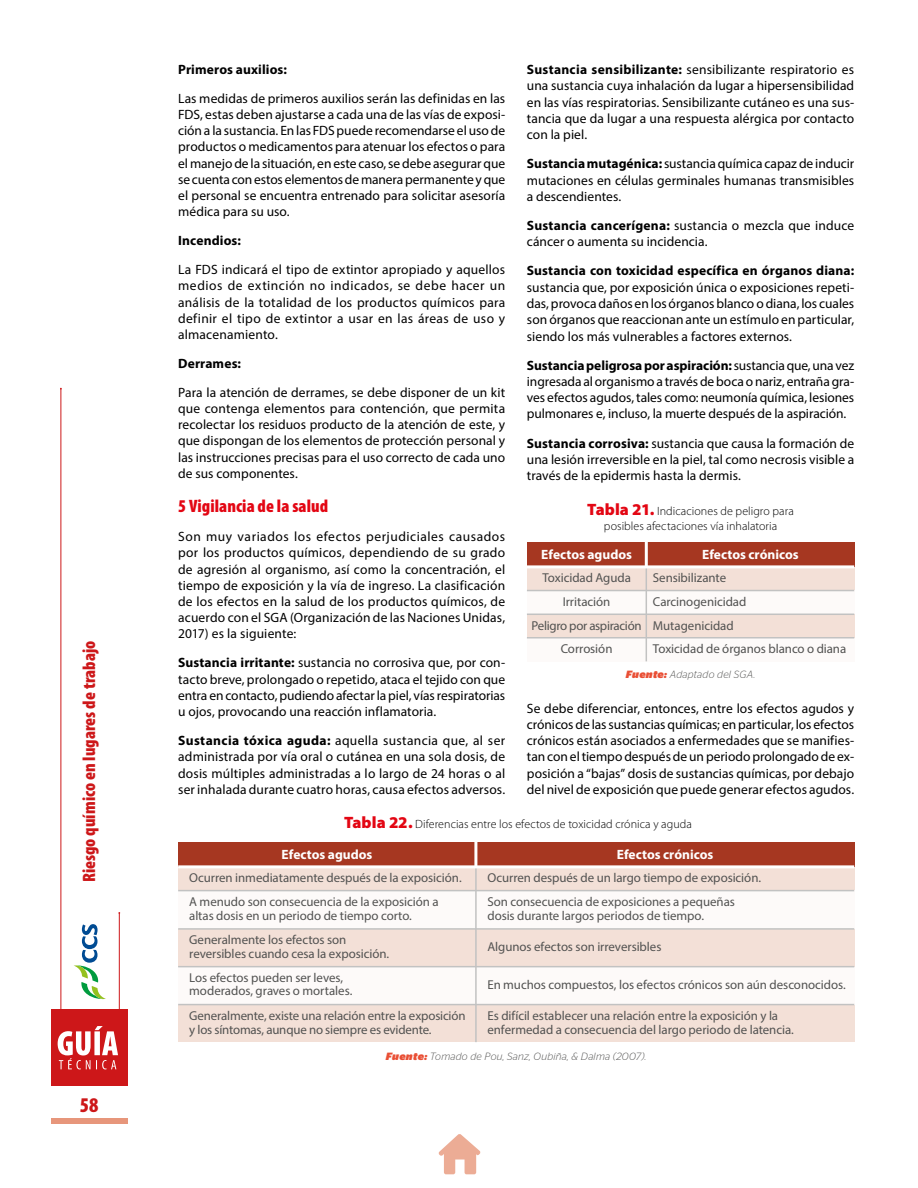
<style>
.page{position:relative;width:918px;height:1188px;background:#fff}
.page>*{position:absolute;margin:0;border:0;box-sizing:border-box;transform-origin:0 0}
.t1{font:900 condensed 21px "Myriad Pro";color:#cd1719}
.t2{font:900 condensed 18px "Myriad Pro";color:#cd1719}
.t3{font:900 condensed 18px "Myriad Pro";letter-spacing:.005em;color:#e30613}
.t4{font:13.5px/16.2px "Myriad Pro";letter-spacing:.005em;color:#000;text-align:justify}
.t5{font:700 13.5px "Myriad Pro";letter-spacing:.01em;color:#000}
.t6{font:700 13.5px "Myriad Pro";color:#fff}
.t7{font:12.9px/23.7px "Myriad Pro";letter-spacing:-.005em;color:#525251}
.t8{font:300 12px/15px "Myriad Pro";letter-spacing:.005em;color:#000;text-align:center}
.t9{font:italic 300 10.5px "Stag Sans";letter-spacing:.025em;color:#575756}
.s1{font-weight:700}
.s2{font-weight:900;font-size:16.5px;color:#e30613}
.s3{font-weight:900;color:#e94f35}
</style>
<div class="page">
<div style="left:51px;top:1119px;width:76px;height:5px;background:#e7967b"></div>
<div style="left:51px;top:1010px;width:76px;height:76px;background:#cd1719"></div>
<svg style="left:58px;top:1026px;width:60px;height:43px"></svg>
<hr style="left:119px;top:913px;width:1px;height:98px;background:#cd1719">
<hr style="left:61px;top:389px;width:1px;height:622px;background:#cd1719">
<svg style="left:74px;top:924px;width:32px;height:75px"></svg>
<svg style="left:438px;top:1134px;width:43px;height:40px"></svg>
<div style="left:527px;top:542px;width:327px;height:25px;background:#a63721"></div>
<div style="left:527px;top:567px;width:327px;height:24px;background:#f3e0d7"></div>
<div style="left:527px;top:614px;width:327px;height:24px;background:#f3e0d7"></div>
<div style="left:527px;top:591px;width:327px;height:23px;background:#fdfaf9"></div>
<div style="left:527px;top:638px;width:327px;height:23px;background:#fdfaf9"></div>
<hr style="left:527px;top:590px;width:327px;height:1px;background:#c2c2c2">
<hr style="left:527px;top:637px;width:327px;height:2px;background:#c2c2c2">
<hr style="left:527px;top:614px;width:327px;height:1px;background:#c2c2c2">
<hr style="left:646px;top:567px;width:1px;height:94px;background:#c2c2c2">
<hr style="left:645px;top:542px;width:3px;height:25px;background:#fff">
<hr style="left:527px;top:565px;width:327px;height:3px;background:#fff">
<div style="left:178px;top:842px;width:676px;height:25px;background:#a63721"></div>
<div style="left:178px;top:867px;width:676px;height:24px;background:#f3e0d7"></div>
<div style="left:178px;top:929px;width:676px;height:38px;background:#f3e0d7"></div>
<div style="left:178px;top:1005px;width:676px;height:37px;background:#f3e0d7"></div>
<div style="left:178px;top:891px;width:676px;height:38px;background:#fdfaf9"></div>
<div style="left:178px;top:967px;width:676px;height:38px;background:#fdfaf9"></div>
<hr style="left:178px;top:890px;width:676px;height:1px;background:#c2c2c2">
<hr style="left:178px;top:928px;width:676px;height:2px;background:#c2c2c2">
<hr style="left:178px;top:1004px;width:676px;height:1px;background:#c2c2c2">
<hr style="left:178px;top:966px;width:676px;height:1px;background:#c2c2c2">
<hr style="left:475px;top:867px;width:2px;height:175px;background:#c2c2c2">
<hr style="left:474px;top:842px;width:3px;height:25px;background:#fff">
<hr style="left:178px;top:865px;width:676px;height:3px;background:#fff">
<h2 class="t2" style="left:79px;top:882px;width:243px;rotate:-90deg">Riesgo químico en lugares de trabajo</h2>
<h1 class="t1" style="left:80px;top:1093px;width:20px">58</h1>
<p class="t5" style="left:178px;top:61px;width:110px">Primeros auxilios:</p>
<p class="t4" style="left:178px;top:90px;width:329px">Las medidas de primeros auxilios serán las definidas en las FDS, estas deben ajustarse a cada una de las vías de exposi&shy;ción a la sustancia. En las FDS puede recomendarse el uso de productos o medicamentos para atenuar los efectos o para el manejo de la situación, en este caso, se debe asegurar que se cuenta con estos elementos de manera permanente y que el personal se encuentra entrenado para solicitar asesoría médica para su uso.</p>
<p class="t5" style="left:178px;top:232px;width:64px">Incendios:</p>
<p class="t4" style="left:178px;top:261px;width:329px">La FDS indicará el tipo de extintor apropiado y aquellos medios de extinción no indicados, se debe hacer un análisis de la totalidad de los productos químicos para definir el tipo de extintor a usar en las áreas de uso y almacenamiento.</p>
<p class="t5" style="left:178px;top:355px;width:64px">Derrames:</p>
<p class="t4" style="left:178px;top:384px;width:329px">Para la atención de derrames, se debe disponer de un kit que contenga elementos para contención, que permita recolectar los residuos producto de la atención de este, y que dispongan de los elementos de protección personal y las instrucciones precisas para el uso correcto de cada uno de sus componentes.</p>
<h2 class="t3" style="left:178px;top:496px;width:152px">5 Vigilancia de la salud</h2>
<p class="t4" style="left:178px;top:528px;width:329px">Son muy variados los efectos perjudiciales causados por los productos químicos, dependiendo de su grado de agresión al organismo, así como la concentración, el tiempo de exposición y la vía de ingreso. La clasificación de los efectos en la salud de los productos químicos, de acuerdo con el SGA (Organización de las Naciones Unidas, 2017) es la siguiente:</p>
<p class="t4" style="left:178px;top:655px;width:329px"><span class="s1">Sustancia irritante:</span> sustancia no corrosiva que, por con&shy;tacto breve, prolongado o repetido, ataca el tejido con que entra en contacto, pudiendo afectar la piel, vías respiratorias u ojos, provocando una reacción inflamatoria.</p>
<p class="t4" style="left:178px;top:732px;width:329px"><span class="s1">Sustancia tóxica aguda:</span> aquella sustancia que, al ser administrada por vía oral o cutánea en una sola dosis, de dosis múltiples administradas a lo largo de 24 horas o al ser inhalada durante cuatro horas, causa efectos adversos.</p>
<p class="t4" style="left:527px;top:61px;width:329px"><span class="s1">Sustancia sensibilizante:</span> sensibilizante respiratorio es una sustancia cuya inhalación da lugar a hipersensibilidad en las vías respiratorias. Sensibilizante cutáneo es una sus&shy;tancia que da lugar a una respuesta alérgica por contacto con la piel.</p>
<p class="t4" style="left:527px;top:155px;width:329px"><span class="s1">Sustancia mutagénica:</span> sustancia química capaz de inducir mutaciones en células germinales humanas transmisibles a descendientes.</p>
<p class="t4" style="left:527px;top:217px;width:329px"><span class="s1">Sustancia cancerígena:</span> sustancia o mezcla que induce cáncer o aumenta su incidencia.</p>
<p class="t5" style="left:527px;top:262px;width:329px">Sustancia con toxicidad específica en órganos diana:</p>
<p class="t4" style="left:527px;top:279px;width:329px">sustancia que, por exposición única o exposiciones repeti&shy;das, provoca daños en los órganos blanco o diana, los cuales son órganos que reaccionan ante un estímulo en particular, siendo los más vulnerables a factores externos.</p>
<p class="t4" style="left:527px;top:357px;width:329px"><span class="s1">Sustancia peligrosa por aspiración:</span> sustancia que, una vez ingresada al organismo a través de boca o nariz, entraña gra&shy;ves efectos agudos, tales como: neumonía química, lesiones pulmonares e, incluso, la muerte después de la aspiración.</p>
<p class="t4" style="left:527px;top:435px;width:329px"><span class="s1">Sustancia corrosiva:</span> sustancia que causa la formación de una lesión irreversible en la piel, tal como necrosis visible a través de la epidermis hasta la dermis.</p>
<p class="t8" style="left:587px;top:504px;width:208px"><span class="s2">Tabla 21.</span> Indicaciones de peligro para posibles afectaciones vía inhalatoria</p>
<p class="t6" style="left:541px;top:546px;width:92px">Efectos agudos</p>
<p class="t6" style="left:702px;top:546px;width:98px">Efectos crónicos</p>
<p class="t7" style="left:532px;top:566px;width:112px;text-align:center">Toxicidad Aguda<br>Irritación<br>Peligro por aspiración<br>Corrosión</p>
<p class="t7" style="left:653px;top:566px;width:195px">Sensibilizante<br>Carcinogenicidad<br>Mutagenicidad<br>Toxicidad de órganos blanco o diana</p>
<p class="t9" style="left:626px;top:669px;width:131px"><span class="s3">Fuente:</span> Adaptado del SGA.</p>
<p class="t4" style="left:527px;top:700px;width:329px">Se debe diferenciar, entonces, entre los efectos agudos y crónicos de las sustancias químicas; en particular, los efectos crónicos están asociados a enfermedades que se manifies&shy;tan con el tiempo después de un periodo prolongado de ex&shy;posición a “bajas” dosis de sustancias químicas, por debajo del nivel de exposición que puede generar efectos agudos.</p>
<p class="t8" style="left:344px;top:816px;width:349px"><span class="s2">Tabla 22.</span> Diferencias entre los efectos de toxicidad crónica y aguda</p>
<p class="t6" style="left:282px;top:846px;width:92px">Efectos agudos</p>
<p class="t6" style="left:617px;top:846px;width:98px">Efectos crónicos</p>
<p class="t7" style="left:189px;top:866px;width:274px;line-height:24.2px">Ocurren inmediatamente después de la exposición.<br>A menudo son consecuencia de la exposición a</p>
<p class="t7" style="left:189px;top:904px;width:224px">altas dosis en un periodo de tiempo corto.</p>
<p class="t7" style="left:189px;top:933px;width:202px;line-height:13.5px">Generalmente los efectos son reversibles cuando cesa la exposición.</p>
<p class="t7" style="left:189px;top:970px;width:165px;line-height:13.5px">Los efectos pueden ser leves, moderados, graves o mortales.</p>
<p class="t7" style="left:189px;top:1009px;width:278px;line-height:13.5px">Generalmente, existe una relación entre la exposición y los síntomas, aunque no siempre es evidente.</p>
<p class="t7" style="left:487px;top:866px;width:275px">Ocurren después de un largo tiempo de exposición.<br>Son consecuencia de exposiciones a pequeñas</p>
<p class="t7" style="left:487px;top:904px;width:218px">dosis durante largos periodos de tiempo.</p>
<p class="t7" style="left:487px;top:935px;width:176px">Algunos efectos son irreversibles</p>
<p class="t7" style="left:487px;top:973px;width:360px">En muchos compuestos, los efectos crónicos son aún desconocidos.</p>
<p class="t7" style="left:487px;top:1009px;width:308px;line-height:13.5px">Es difícil establecer una relación entre la exposición y la enfermedad a consecuencia del largo periodo de latencia.</p>
<p class="t9" style="left:386px;top:1050px;width:262px"><span class="s3">Fuente:</span> Tomado de Pou, Sanz, Oubiña, &amp; Dalma (2007).</p>
</div>
